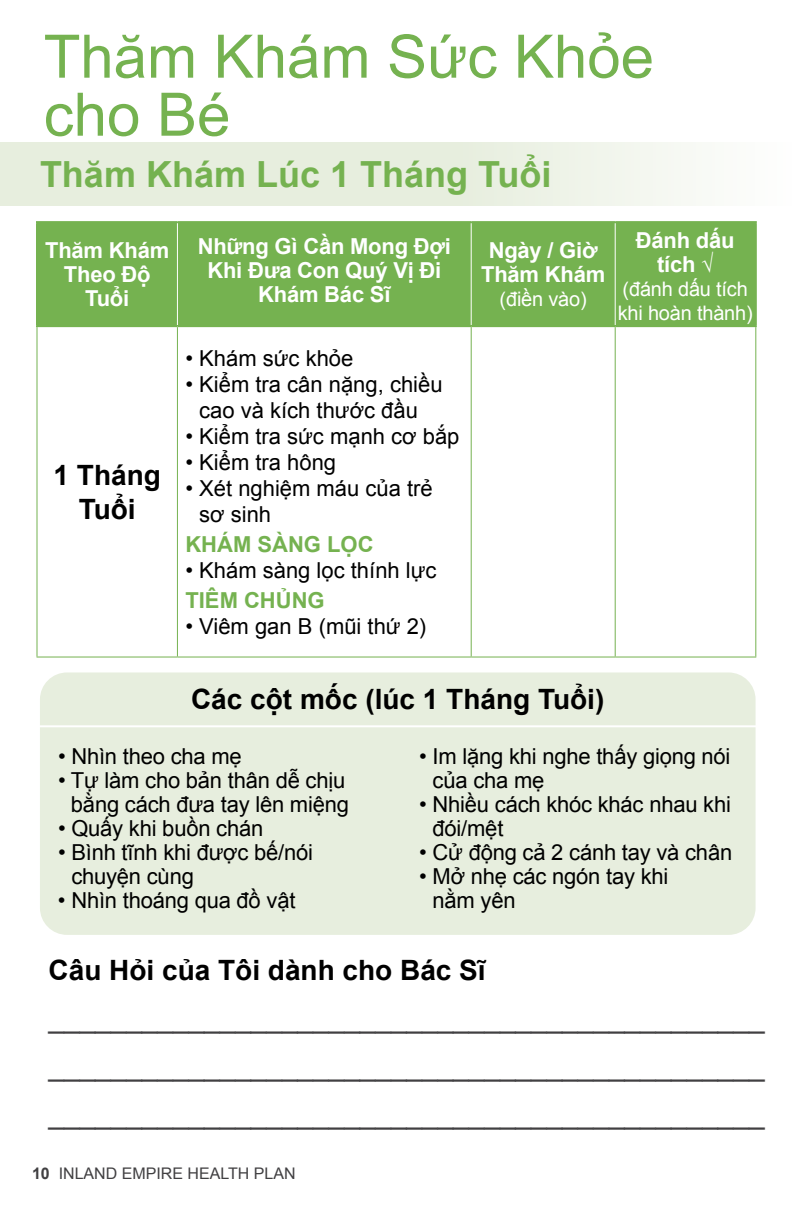
<style>
.page{position:relative;width:792px;height:1224px;background:#fff}
.page>*{position:absolute;margin:0;border:0;box-sizing:border-box;transform-origin:0 0}
.t1{font:60px/58px "Arial";color:#75b250}
.t2{font:700 36px "Arial";color:#75b250}
.t3{font:28px/48px "Arial";color:#414042;text-align:justify}
.t4{font:700 28px/33.6px "Arial";color:#000;text-align:center}
.t5{font:22px/24px "Arial";letter-spacing:-.01em;color:#000}
.t6{font:700 22px/24px "Arial";letter-spacing:-.01em;color:#fff;text-align:center}
.t7{font:700 22px "Arial";color:#75b250}
.t8{font:20px/24px "Arial";letter-spacing:-.01em;color:#fff}
.t9{font:16px "Arial";color:#414042}
.s1{font-weight:700}
</style>
<div class="page">
<div style="left:0;top:142px;width:792px;height:64px;background:linear-gradient(to right,#e1ead6,#f6f9f3)"></div>
<div style="left:38px;top:223px;width:717px;height:102px;background:#75b250"></div>
<hr style="left:177px;top:223px;width:1px;height:102px;background:#fff">
<hr style="left:471px;top:223px;width:1px;height:102px;background:#fff">
<hr style="left:615px;top:223px;width:1px;height:102px;background:#fff">
<hr style="left:36px;top:221px;width:141px;height:2px;background:#75b250">
<hr style="left:36px;top:223px;width:2px;height:102px;background:#75b250">
<hr style="left:177px;top:221px;width:294px;height:2px;background:#75b250">
<hr style="left:471px;top:221px;width:144px;height:2px;background:#75b250">
<hr style="left:615px;top:221px;width:142px;height:2px;background:#75b250">
<hr style="left:755px;top:223px;width:2px;height:102px;background:#75b250">
<hr style="left:36px;top:325px;width:141px;height:2px;background:#75b250">
<hr style="left:177px;top:325px;width:294px;height:2px;background:#75b250">
<hr style="left:471px;top:325px;width:144px;height:2px;background:#75b250">
<hr style="left:615px;top:325px;width:142px;height:2px;background:#75b250">
<hr style="left:36px;top:327px;width:2px;height:330px;background:#75b250">
<hr style="left:177px;top:327px;width:1px;height:330px;background:#75b250">
<hr style="left:471px;top:327px;width:1px;height:330px;background:#75b250">
<hr style="left:615px;top:327px;width:1px;height:330px;background:#75b250">
<hr style="left:755px;top:327px;width:1px;height:330px;background:#75b250">
<hr style="left:36px;top:657px;width:141px;height:1px;background:#75b250">
<hr style="left:177px;top:657px;width:294px;height:1px;background:#75b250">
<hr style="left:471px;top:657px;width:144px;height:1px;background:#75b250">
<hr style="left:615px;top:657px;width:141px;height:1px;background:#75b250">
<div style="left:40px;top:672px;width:716px;height:263px;background:#e7eede;border-radius:27px"></div>
<hr style="left:18px;top:725px;width:756px;height:2px;background:#fff">
<h1 class="t1" style="left:44px;top:28px;width:612px">Thăm Khám Sức Khỏe cho Bé</h1>
<h2 class="t2" style="left:40px;top:150px;width:513px">Thăm Khám Lúc 1 Tháng Tuổi</h2>
<p class="t6" style="left:45px;top:239px;width:126px">Thăm Khám<br>Theo Độ<br>Tuổi</p>
<p class="t6" style="left:198px;top:235px;width:255px">Những Gì Cần Mong Đợi<br>Khi Đưa Con Quý Vị Đi<br>Khám Bác Sĩ</p>
<p class="t6" style="left:481px;top:239px;width:126px">Ngày / Giờ<br>Thăm Khám</p>
<p class="t8" style="left:500px;top:287px;width:89px">(điền vào)</p>
<p class="t4" style="left:54px;top:460px;width:109px">1 Tháng<br>Tuổi</p>
<p class="t5" style="left:185px;top:346px;width:169px">• Khám sức khỏe</p>
<p class="t5" style="left:185px;top:371px;width:259px;line-height:26px;text-align:center">• Kiểm tra cân nặng, chiều cao và kích thước đầu</p>
<p class="t5" style="left:185px;top:424px;width:276px">• Kiểm tra sức mạnh cơ bắp</p>
<p class="t5" style="left:185px;top:450px;width:152px">• Kiểm tra hông</p>
<p class="t5" style="left:199px;top:475px;width:235px;line-height:26px;text-indent:-14px">• Xét nghiệm máu của trẻ sơ sinh</p>
<p class="t7" style="left:185px;top:530px;width:190px">KHÁM SÀNG LỌC</p>
<p class="t5" style="left:185px;top:558px;width:253px">• Khám sàng lọc thính lực</p>
<p class="t7" style="left:185px;top:586px;width:141px">TIÊM CHỦNG</p>
<p class="t5" style="left:185px;top:614px;width:242px">• Viêm gan B (mũi thứ 2)</p>
<p class="t6" style="left:636px;top:229px;width:100px">Đánh dấu tích √</p>
<p class="t8" style="left:618px;top:277px;width:137px">(đánh dấu tích khi hoàn thành)</p>
<p class="t4" style="left:191px;top:684px;width:415px">Các cột mốc (lúc 1 Tháng Tuổi)</p>
<p class="t5" style="left:58px;top:745px;width:185px">• Nhìn theo cha mẹ</p>
<p class="t5" style="left:58px;top:769px;width:293px;text-align:center">• Tự làm cho bản thân dễ chịu bằng cách đưa tay lên miệng</p>
<p class="t5" style="left:58px;top:817px;width:207px">• Quấy khi buồn chán</p>
<p class="t5" style="left:71px;top:841px;width:243px;text-indent:-13px">• Bình tĩnh khi được bế/nói chuyện cùng</p>
<p class="t5" style="left:58px;top:889px;width:239px">• Nhìn thoáng qua đồ vật</p>
<p class="t5" style="left:433px;top:745px;width:299px;text-indent:-13px">• Im lặng khi nghe thấy giọng nói của cha mẹ</p>
<p class="t5" style="left:433px;top:793px;width:300px;text-indent:-13px">• Nhiều cách khóc khác nhau khi đói/mệt</p>
<p class="t5" style="left:419px;top:841px;width:314px">• Cử động cả 2 cánh tay và chân</p>
<p class="t5" style="left:433px;top:865px;width:237px;text-indent:-13px">• Mở nhẹ các ngón tay khi nằm yên</p>
<p class="t4" style="left:49px;top:955px;width:439px">Câu Hỏi của Tôi dành cho Bác Sĩ</p>
<p class="t3" style="left:49px;top:995px;width:718px">______________________________________________ ______________________________________________ ______________________________________________</p>
<p class="t9" style="left:32px;top:1163px;width:265px"><span class="s1">10</span> INLAND EMPIRE HEALTH PLAN</p>
</div>
